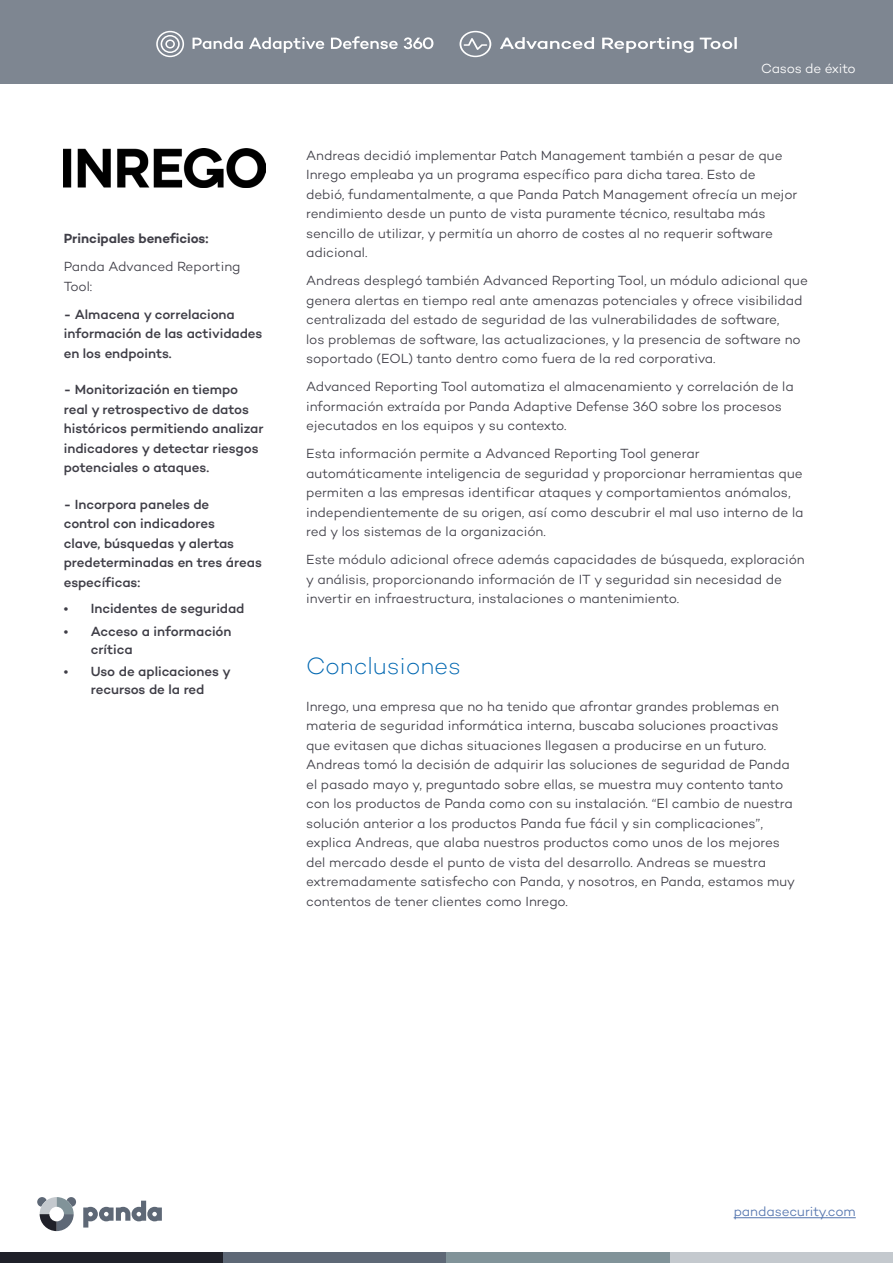
<style>
.page{position:relative;width:893px;height:1263px;background:#fff}
.page>*{position:absolute;margin:0;border:0;box-sizing:border-box;transform-origin:0 0}
.t1{font:200 24px "Campton";letter-spacing:-.01em;color:#0167b1}
.Titles{font:300 13.5px/19.5px "Campton";letter-spacing:-.005em;color:#3f3e47}
.Titles-2{font:500 13.5px/19.5px "Campton";letter-spacing:-.005em;color:#3f3e47}
.t2{font:600 13.5px "Campton";letter-spacing:-.005em;color:#3f3e47}
.t3{font:300 13.5px "Campton";color:#5576af}
.t4{font:300 13.5px "Campton";letter-spacing:-.02em;color:#fff}
</style>
<div class="page">
<svg style="left:37px;top:1197px;width:39px;height:34px"></svg>
<svg style="left:83px;top:1201px;width:79px;height:26px"></svg>
<div style="left:223px;top:1252px;width:223px;height:11px;background:#5e6876"></div>
<div style="left:0;top:1252px;width:223px;height:11px;background:#1f2029"></div>
<div style="left:446px;top:1252px;width:224px;height:11px;background:#819399"></div>
<div style="left:670px;top:1252px;width:223px;height:11px;background:#c4c9ce"></div>
<hr style="left:734px;top:1217px;width:122px;height:1px;background:#5576af">
<div style="left:0;top:0;width:893px;height:84px;background:#7e8691"></div>
<svg style="left:156px;top:31px;width:277px;height:26px"></svg>
<svg style="left:459px;top:31px;width:278px;height:26px"></svg>
<img style="left:64px;top:149px;width:202px;height:38px">
<p class="t2" style="left:64px;top:230px;width:146px">Principales beneficios:</p>
<p class="Titles" style="left:64px;top:257px;width:178px">Panda Advanced Reporting<br>Tool:</p>
<p class="Titles-2" style="left:64px;top:304px;width:200px">- Almacena y correlaciona información de las actividades en los endpoints.</p>
<p class="Titles-2" style="left:64px;top:380px;width:201px">- Monitorización en tiempo real y retrospectivo de datos históricos permitiendo analizar indicadores y detectar riesgos potenciales o ataques.</p>
<p class="Titles-2" style="left:64px;top:494px;width:200px">- Incorpora paneles de<br>control con indicadores<br>clave, búsquedas y alertas predeterminadas en tres áreas específicas:</p>
<p class="Titles-2" style="left:64px;top:599px;width:182px">• Incidentes de seguridad</p>
<p class="Titles-2" style="left:91px;top:622px;width:142px;line-height:18px;text-indent:-27px">• Acceso a información crítica</p>
<p class="Titles-2" style="left:64px;top:662px;width:169px;line-height:18px;text-align:center">• Uso de aplicaciones y recursos de la red</p>
<p class="t4" style="left:761px;top:60px;width:96px">Casos de éxito</p>
<p class="Titles" style="left:306px;top:145px;width:493px">Andreas decidió implementar Patch Management también a pesar de que Inrego empleaba ya un programa específico para dicha tarea. Esto de debió, fundamentalmente, a que Panda Patch Management ofrecía un mejor rendimiento desde un punto de vista puramente técnico, resultaba más sencillo de utilizar, y permitía un ahorro de costes al no requerir software adicional.</p>
<p class="Titles" style="left:306px;top:271px;width:503px">Andreas desplegó también Advanced Reporting Tool, un módulo adicional que genera alertas en tiempo real ante amenazas potenciales y ofrece visibilidad centralizada del estado de seguridad de las vulnerabilidades de software,<br>los problemas de software, las actualizaciones, y la presencia de software no soportado (EOL) tanto dentro como fuera de la red corporativa.</p>
<p class="Titles" style="left:306px;top:377px;width:489px">Advanced Reporting Tool automatiza el almacenamiento y correlación de la información extraída por Panda Adaptive Defense 360 sobre los procesos ejecutados en los equipos y su contexto.</p>
<p class="Titles" style="left:306px;top:444px;width:499px">Esta información permite a Advanced Reporting Tool generar automáticamente inteligencia de seguridad y proporcionar herramientas que permiten a las empresas identificar ataques y comportamientos anómalos, independientemente de su origen, así como descubrir el mal uso interno de la red y los sistemas de la organización.</p>
<p class="Titles" style="left:306px;top:550px;width:500px">Este módulo adicional ofrece además capacidades de búsqueda, exploración y análisis, proporcionando información de IT y seguridad sin necesidad de invertir en infraestructura, instalaciones o mantenimiento.</p>
<p class="t1" style="left:306px;top:651px;width:156px">Conclusiones</p>
<p class="Titles" style="left:306px;top:696px;width:491px">Inrego, una empresa que no ha tenido que afrontar grandes problemas en materia de seguridad informática interna, buscaba soluciones proactivas que evitasen que dichas situaciones llegasen a producirse en un futuro.<br>Andreas tomó la decisión de adquirir las soluciones de seguridad de Panda el pasado mayo y, preguntado sobre ellas, se muestra muy contento tanto con los productos de Panda como con su instalación. “El cambio de nuestra solución anterior a los productos Panda fue fácil y sin complicaciones”, explica Andreas, que alaba nuestros productos como unos de los mejores del mercado desde el punto de vista del desarrollo. Andreas se muestra extremadamente satisfecho con Panda, y nosotros, en Panda, estamos muy contentos de tener clientes como Inrego.</p>
<p class="t3" style="left:734px;top:1203px;width:124px">pandasecurity.com</p>
</div>
